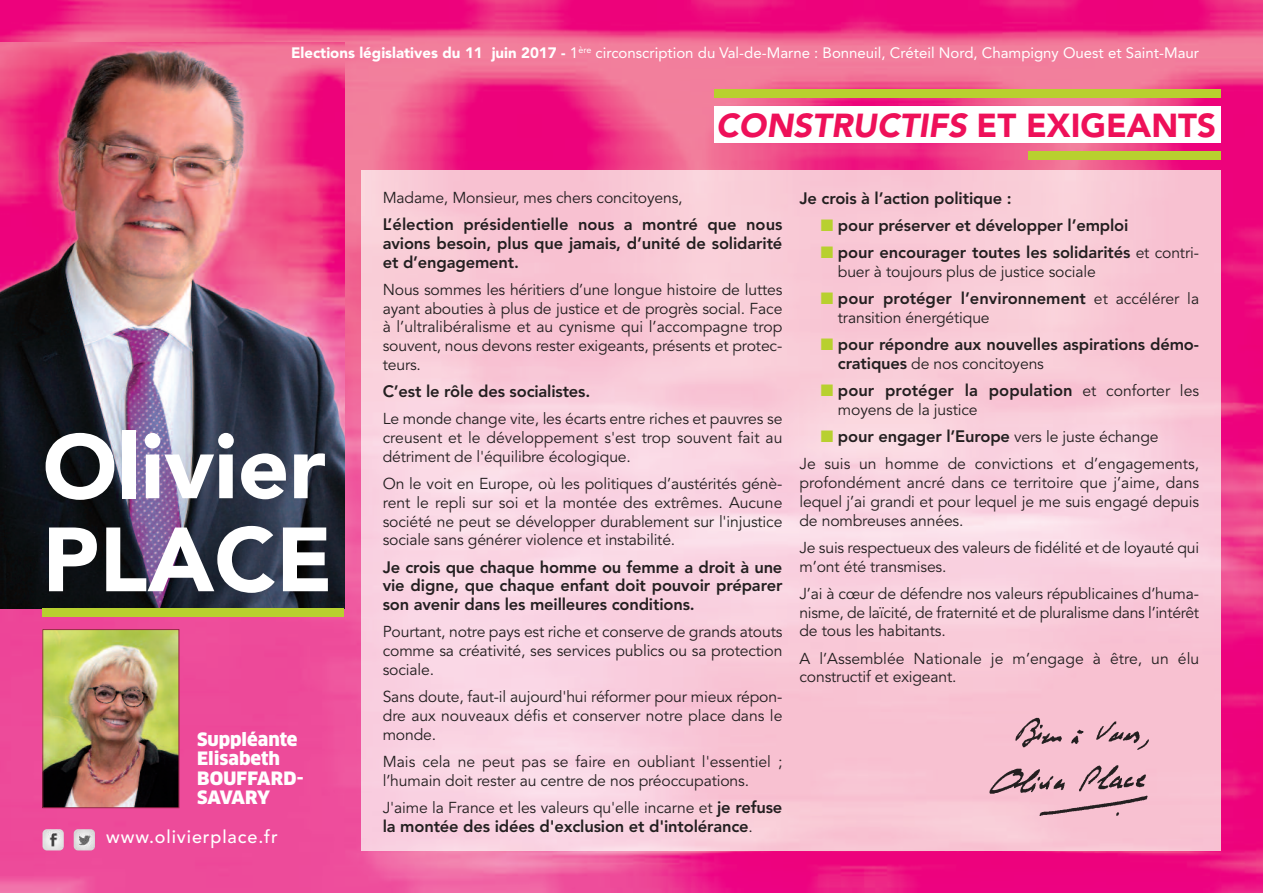
<style>
.page{position:relative;width:1263px;height:893px;background:#fff}
.page>*{position:absolute;margin:0;border:0;box-sizing:border-box;transform-origin:0 0}
.t1{font:900 90px/93px "Avenir";color:#fff}
.t2{font:italic 900 33px "Avenir";color:#ee1059}
.t3{font:900 18px/19.5px "Clan Pro";color:#fff}
.t4{font:500 18px "Avenir";letter-spacing:.05em;color:#fff}
.t5{font:800 16.5px/18.8px "Avenir";letter-spacing:-.01em;color:#231f20;text-align:justify}
.t6{font:15.75px/18.8px "Avenir";letter-spacing:-.01em;color:#231f20;text-align:justify}
.t7{font:15px "Avenir";color:#fff}
.s1{font-weight:900}
.s2{font-style:normal}
.s3{font-weight:800;font-size:16.5px}
.s4{font-weight:400;font-size:15.75px}
.s5{color:#b8d02f}
</style>
<div class="page">
<img style="left:0;top:0;width:1263px;height:893px">
<img style="left:0;top:43px;width:344px;height:565px">
<img style="left:361px;top:170px;width:859px;height:680px">
<img style="left:45px;top:631px;width:132px;height:175px">
<div style="left:43px;top:629px;width:136px;height:179px;border:1px solid #972449"></div>
<img style="left:74px;top:829px;width:21px;height:21px;border-radius:4px">
<img style="left:43px;top:829px;width:21px;height:21px;border-radius:4px">
<div style="left:714px;top:89px;width:506px;height:9px;background:#b8d02f"></div>
<div style="left:714px;top:106px;width:506px;height:36px;background:#fff"></div>
<div style="left:1028px;top:151px;width:192px;height:8px;background:#b8d02f"></div>
<div style="left:43px;top:608px;width:301px;height:9px;background:#b8d02f"></div>
<img style="left:805px;top:713px;width:394px;height:116px">
<p class="t7" style="left:291px;top:40px;width:910px"><span class="s1">Elections législatives du 11 juin 2017 -</span> 1<sup>ère</sup> circonscription du Val-de-Marne : Bonneuil, Créteil Nord, Champigny Ouest et Saint-Maur</p>
<h1 class="t1" style="left:43px;top:418px;width:292px">Olivier<br>PLACE</h1>
<p class="t3" style="left:197px;top:730px;width:108px">Suppléante<br>Elisabeth<br>BOUFFARD-<br>SAVARY</p>
<p class="t4" style="left:106px;top:821px;width:173px">www.olivierplace.fr</p>
<h2 class="t2" style="left:716px;top:98px;width:501px">CONSTRUCTIFS <span class="s2">ET EXIGEANTS</span></h2>
<p class="t6" style="left:383px;top:188px;width:301px">Madame, Monsieur, mes chers concitoyens,</p>
<p class="t5" style="left:383px;top:215px;width:401px">L’élection présidentielle nous a montré que nous avions besoin, plus que jamais, d’unité de solidarité et d’engagement.</p>
<p class="t6" style="left:383px;top:280px;width:401px">Nous sommes les héritiers d’une longue histoire de luttes ayant abouties à plus de justice et de progrès social. Face à l’ultralibéralisme et au cynisme qui l’accompagne trop souvent, nous devons rester exigeants, présents et protec&shy;teurs.</p>
<p class="t5" style="left:383px;top:382px;width:209px">C’est le rôle des socialistes.</p>
<p class="t6" style="left:383px;top:410px;width:401px">Le monde change vite, les écarts entre riches et pauvres se creusent et le développement s'est trop souvent fait au détriment de l'équilibre écologique.</p>
<p class="t6" style="left:383px;top:475px;width:401px">On le voit en Europe, où les politiques d’austérités génè&shy;rent le repli sur soi et la montée des extrêmes. Aucune société ne peut se développer durablement sur l'injustice sociale sans générer violence et instabilité.</p>
<p class="t5" style="left:383px;top:558px;width:401px">Je crois que chaque homme ou femme a droit à une vie digne, que chaque enfant doit pouvoir préparer son avenir dans les meilleures conditions.</p>
<p class="t6" style="left:383px;top:623px;width:401px">Pourtant, notre pays est riche et conserve de grands atouts comme sa créativité, ses services publics ou sa protection sociale.</p>
<p class="t6" style="left:383px;top:688px;width:401px">Sans doute, faut-il aujourd'hui réformer pour mieux répon&shy;dre aux nouveaux défis et conserver notre place dans le monde.</p>
<p class="t6" style="left:383px;top:752px;width:401px">Mais cela ne peut pas se faire en oubliant l'essentiel ; l’humain doit rester au centre de nos préoccupations.</p>
<p class="t6" style="left:383px;top:798px;width:401px">J'aime la France et les valeurs qu'elle incarne et <span class="s3">je refuse</span></p>
<p class="t5" style="left:383px;top:817px;width:372px">la montée des idées d'exclusion et d'intolérance<span class="s4">.</span></p>
<p class="t5" style="left:799px;top:188px;width:214px">Je crois à l’action politique :</p>
<p class="t5" style="left:821px;top:216px;width:309px"><span class="s5">■</span> pour préserver et développer l’emploi</p>
<p class="t5" style="left:821px;top:243px;width:380px"><span class="s5">■</span> pour encourager toutes les solidarités <span class="s4">et contri-</span></p>
<p class="t6" style="left:838px;top:262px;width:259px">buer à toujours plus de justice sociale</p>
<p class="t5" style="left:821px;top:289px;width:380px"><span class="s5">■</span> pour protéger l’environnement <span class="s4">et accélérer la</span></p>
<p class="t6" style="left:838px;top:308px;width:153px">transition énergétique</p>
<p class="t5" style="left:821px;top:335px;width:380px"><span class="s5">■</span> pour répondre aux nouvelles aspirations démo-</p>
<p class="t6" style="left:838px;top:354px;width:208px"><span class="s3">cratiques</span> de nos concitoyens</p>
<p class="t5" style="left:821px;top:381px;width:380px"><span class="s5">■</span> pour protéger la population <span class="s4">et conforter les</span></p>
<p class="t6" style="left:838px;top:400px;width:141px">moyens de la justice</p>
<p class="t5" style="left:821px;top:427px;width:339px"><span class="s5">■</span> pour engager l’Europe <span class="s4">vers le juste échange</span></p>
<p class="t6" style="left:799px;top:455px;width:401px">Je suis un homme de convictions et d’engagements, profondément ancré dans ce territoire que j’aime, dans lequel j’ai grandi et pour lequel je me suis engagé depuis de nombreuses années.</p>
<p class="t6" style="left:799px;top:538px;width:401px">Je suis respectueux des valeurs de fidélité et de loyauté qui m’ont été transmises.</p>
<p class="t6" style="left:799px;top:584px;width:401px">J’ai à cœur de défendre nos valeurs républicaines d’huma&shy;nisme, de laïcité, de fraternité et de pluralisme dans l’intérêt de tous les habitants.</p>
<p class="t6" style="left:799px;top:649px;width:401px">A l’Assemblée Nationale je m’engage à être, un élu constructif et exigeant.</p>
</div>
